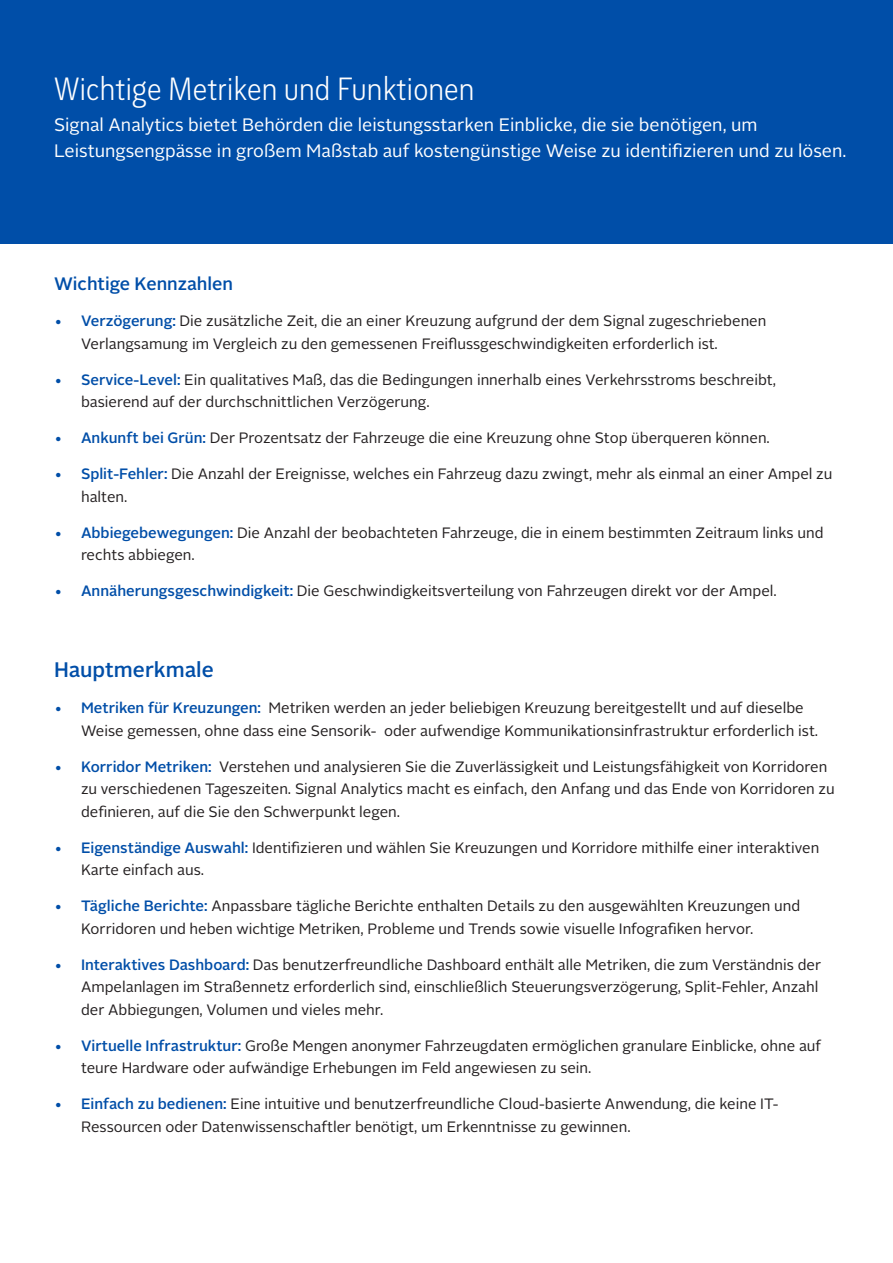
<style>
.page{position:relative;width:893px;height:1263px;background:#fff}
.page>*{position:absolute;margin:0;border:0;box-sizing:border-box;transform-origin:0 0}
.t1{font:300 condensed 33px "Trilogy Sans";color:#fff}
.t2{font:500 21px "Alright Sans";color:#004ea8}
.t3{font:18px/25.2px "Alright Sans";color:#fff}
.t4{font:500 18px "Alright Sans";color:#004ea8}
.t5{font:15px/22.5px "Alright Sans";color:#231f20}
.s1{font-weight:500;color:#004ea8}
</style>
<div class="page">
<div style="left:0;top:0;width:893px;height:243px;background:#004ea8"></div>
<p class="t1" style="left:54px;top:69px;width:422px">Wichtige Metriken und Funktionen</p>
<p class="t3" style="left:54px;top:113px;width:794px">Signal Analytics bietet Behörden die leistungsstarken Einblicke, die sie benötigen, um<br>Leistungsengpässe in großem Maßstab auf kostengünstige Weise zu identifizieren und zu lösen.</p>
<p class="t4" style="left:54px;top:271px;width:181px">Wichtige Kennzahlen</p>
<p class="t5" style="left:81px;top:310px;width:687px;text-indent:-27px"><span class="s1">• Verzögerung:</span> Die zusätzliche Zeit, die an einer Kreuzung aufgrund der dem Signal zugeschriebenen<br>Verlangsamung im Vergleich zu den gemessenen Freiflussgeschwindigkeiten erforderlich ist.</p>
<p class="t5" style="left:81px;top:368px;width:696px;text-indent:-27px"><span class="s1">• Service-Level:</span> Ein qualitatives Maß, das die Bedingungen innerhalb eines Verkehrsstroms beschreibt, basierend auf der durchschnittlichen Verzögerung.</p>
<p class="t5" style="left:54px;top:427px;width:717px"><span class="s1">• Ankunft bei Grün:</span> Der Prozentsatz der Fahrzeuge die eine Kreuzung ohne Stop überqueren können.</p>
<p class="t5" style="left:81px;top:463px;width:753px;text-indent:-27px"><span class="s1">• Split-Fehler:</span> Die Anzahl der Ereignisse, welches ein Fahrzeug dazu zwingt, mehr als einmal an einer Ampel zu halten.</p>
<p class="t5" style="left:81px;top:521px;width:744px;text-indent:-27px"><span class="s1">• Abbiegebewegungen:</span> Die Anzahl der beobachteten Fahrzeuge, die in einem bestimmten Zeitraum links und rechts abbiegen.</p>
<p class="t5" style="left:54px;top:580px;width:724px"><span class="s1">• Annäherungsgeschwindigkeit:</span> Die Geschwindigkeitsverteilung von Fahrzeugen direkt vor der Ampel.</p>
<p class="t2" style="left:54px;top:655px;width:161px">Hauptmerkmale</p>
<p class="t5" style="left:81px;top:697px;width:739px;text-indent:-27px"><span class="s1">• Metriken für Kreuzungen:</span> Metriken werden an jeder beliebigen Kreuzung bereitgestellt und auf dieselbe<br>Weise gemessen, ohne dass eine Sensorik- oder aufwendige Kommunikationsinfrastruktur erforderlich ist.</p>
<p class="t5" style="left:81px;top:755px;width:755px;text-indent:-27px"><span class="s1">• Korridor Metriken:</span> Verstehen und analysieren Sie die Zuverlässigkeit und Leistungsfähigkeit von Korridoren zu verschiedenen Tageszeiten. Signal Analytics macht es einfach, den Anfang und das Ende von Korridoren zu definieren, auf die Sie den Schwerpunkt legen.</p>
<p class="t5" style="left:81px;top:836px;width:740px;text-indent:-27px"><span class="s1">• Eigenständige Auswahl:</span> Identifizieren und wählen Sie Kreuzungen und Korridore mithilfe einer interaktiven<br>Karte einfach aus.</p>
<p class="t5" style="left:81px;top:895px;width:721px;text-indent:-27px"><span class="s1">• Tägliche Berichte:</span> Anpassbare tägliche Berichte enthalten Details zu den ausgewählten Kreuzungen und<br>Korridoren und heben wichtige Metriken, Probleme und Trends sowie visuelle Infografiken hervor.</p>
<p class="t5" style="left:81px;top:953px;width:742px;text-indent:-27px"><span class="s1">• Interaktives Dashboard:</span> Das benutzerfreundliche Dashboard enthält alle Metriken, die zum Verständnis der<br>Ampelanlagen im Straßennetz erforderlich sind, einschließlich Steuerungsverzögerung, Split-Fehler, Anzahl der Abbiegungen, Volumen und vieles mehr.</p>
<p class="t5" style="left:81px;top:1034px;width:742px;text-indent:-27px"><span class="s1">• Virtuelle Infrastruktur:</span> Große Mengen anonymer Fahrzeugdaten ermöglichen granulare Einblicke, ohne auf teure Hardware oder aufwändige Erhebungen im Feld angewiesen zu sein.</p>
<p class="t5" style="left:81px;top:1093px;width:699px;text-indent:-27px"><span class="s1">• Einfach zu bedienen:</span> Eine intuitive und benutzerfreundliche Cloud-basierte Anwendung, die keine IT-<br>Ressourcen oder Datenwissenschaftler benötigt, um Erkenntnisse zu gewinnen.</p>
</div>
